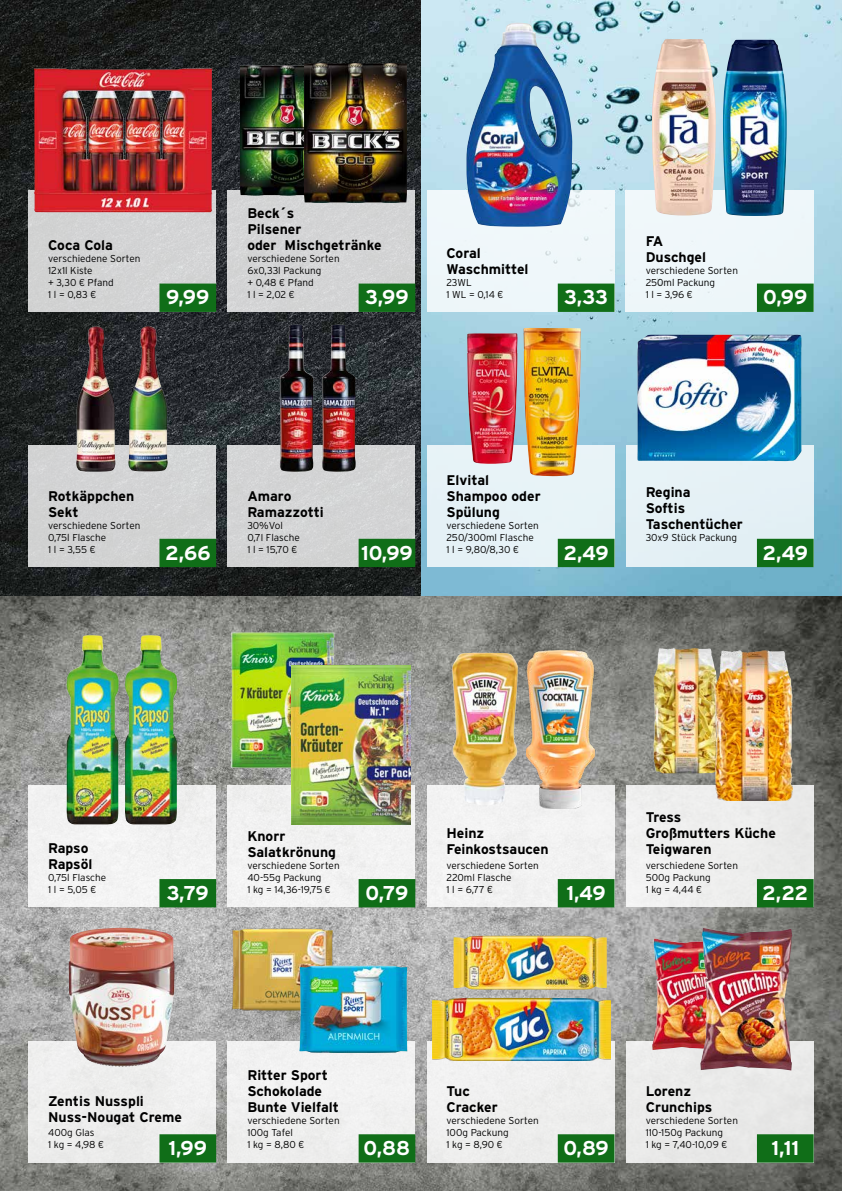
<style>
.page{position:relative;width:842px;height:1191px;background:#fff}
.page>*{position:absolute;margin:0;border:0;box-sizing:border-box;transform-origin:0 0}
.t1{font:700 20px "Interstate";color:#fff}
.t2{font:700 14px/16px "Interstate";color:#000}
.t3{font:300 10px/12px "Interstate";color:#000}
</style>
<div class="page">
<img style="left:0;top:0;width:842px;height:1191px">
<div style="left:427px;top:785px;width:187px;height:122px;background:#f2f2f2"></div>
<div style="left:626px;top:785px;width:188px;height:122px;background:#eeeeed"></div>
<div style="left:227px;top:785px;width:188px;height:122px;background:#f2f2f2"></div>
<div style="left:28px;top:785px;width:188px;height:122px;background:#f2f2f2"></div>
<div style="left:427px;top:190px;width:187px;height:122px;background:#eff7fa"></div>
<div style="left:427px;top:445px;width:187px;height:122px;background:#e7f2f7"></div>
<div style="left:626px;top:445px;width:188px;height:122px;background:#e5f1f5"></div>
<div style="left:625px;top:190px;width:189px;height:122px;background:#eef7fa"></div>
<div style="left:28px;top:1040px;width:188px;height:122px;background:#eeeeed"></div>
<svg style="left:227px;top:1040px;width:188px;height:122px"></svg>
<div style="left:427px;top:1040px;width:187px;height:122px;background:#efefee"></div>
<div style="left:626px;top:1040px;width:188px;height:122px;background:#eaeae9"></div>
<div style="left:28px;top:190px;width:188px;height:122px;background:#d2d3d4"></div>
<div style="left:227px;top:190px;width:188px;height:122px;background:#d3d4d5"></div>
<div style="left:159px;top:283px;width:57px;height:29px;background:#106e18"></div>
<div style="left:359px;top:283px;width:56px;height:29px;background:#106e18"></div>
<img style="left:34px;top:69px;width:179px;height:143px">
<img style="left:240px;top:65px;width:64px;height:131px">
<img style="left:304px;top:63px;width:103px;height:140px">
<div style="left:28px;top:445px;width:188px;height:122px;background:#d2d3d4"></div>
<div style="left:227px;top:445px;width:188px;height:122px;background:#d3d4d4"></div>
<div style="left:159px;top:539px;width:57px;height:28px;background:#106e18"></div>
<div style="left:359px;top:539px;width:56px;height:28px;background:#106e18"></div>
<img style="left:128px;top:326px;width:40px;height:145px">
<img style="left:76px;top:326px;width:39px;height:146px">
<img style="left:280px;top:325px;width:33px;height:147px">
<img style="left:322px;top:325px;width:34px;height:147px">
<div style="left:558px;top:283px;width:56px;height:29px;background:#106e18"></div>
<div style="left:757px;top:283px;width:57px;height:29px;background:#106e18"></div>
<img style="left:466px;top:23px;width:106px;height:204px">
<img style="left:723px;top:40px;width:64px;height:176px">
<img style="left:652px;top:39px;width:64px;height:176px">
<div style="left:558px;top:539px;width:56px;height:28px;background:#106e18"></div>
<div style="left:757px;top:539px;width:57px;height:28px;background:#106e18"></div>
<img style="left:524px;top:328px;width:57px;height:148px">
<img style="left:467px;top:333px;width:50px;height:131px">
<img style="left:637px;top:334px;width:165px;height:127px">
<div style="left:159px;top:879px;width:57px;height:28px;background:#106e18"></div>
<div style="left:359px;top:879px;width:56px;height:28px;background:#106e18"></div>
<img style="left:231px;top:632px;width:104px;height:136px">
<img style="left:291px;top:665px;width:119px;height:159px">
<img style="left:125px;top:635px;width:52px;height:189px">
<img style="left:66px;top:635px;width:53px;height:189px">
<div style="left:558px;top:879px;width:56px;height:28px;background:#106e18"></div>
<div style="left:757px;top:879px;width:57px;height:28px;background:#106e18"></div>
<img style="left:654px;top:648px;width:40px;height:31px">
<img style="left:452px;top:652px;width:66px;height:153px">
<img style="left:526px;top:650px;width:68px;height:158px">
<img style="left:716px;top:651px;width:77px;height:149px">
<div style="left:159px;top:1134px;width:57px;height:28px;background:#106e18"></div>
<img style="left:69px;top:927px;width:105px;height:139px">
<div style="left:359px;top:1134px;width:56px;height:28px;background:#106e18"></div>
<div style="left:558px;top:1134px;width:56px;height:28px;background:#106e18"></div>
<div style="left:757px;top:1134px;width:57px;height:28px;background:#106e18"></div>
<img style="left:454px;top:935px;width:153px;height:54px">
<img style="left:433px;top:998px;width:177px;height:62px">
<img style="left:652px;top:938px;width:48px;height:112px">
<img style="left:230px;top:927px;width:104px;height:84px">
<img style="left:700px;top:927px;width:92px;height:143px">
<img style="left:299px;top:965px;width:57px;height:20px">
<h2 class="t2" style="left:48px;top:237px;width:66px">Coca Cola</h2>
<p class="t3" style="left:48px;top:252px;width:94px">verschiedene Sorten<br>12x1l Kiste<br>+ 3,30 € Pfand<br>1 l = 0,83 €</p>
<h1 class="t1" style="left:166px;top:285px;width:45px">9,99</h1>
<h2 class="t2" style="left:247px;top:205px;width:136px">Beck´s<br>Pilsener<br>oder Mischgetränke</h2>
<p class="t3" style="left:247px;top:252px;width:94px">verschiedene Sorten<br>6x0,33l Packung<br>+ 0,48 € Pfand<br>1 l = 2,02 €</p>
<h1 class="t1" style="left:365px;top:285px;width:45px">3,99</h1>
<h2 class="t2" style="left:446px;top:245px;width:84px">Coral<br>Waschmittel</h2>
<p class="t3" style="left:446px;top:276px;width:58px">23WL<br>1 WL = 0,14 €</p>
<h1 class="t1" style="left:564px;top:285px;width:45px">3,33</h1>
<h2 class="t2" style="left:646px;top:233px;width:62px">FA<br>Duschgel</h2>
<p class="t3" style="left:646px;top:264px;width:94px">verschiedene Sorten<br>250ml Packung<br>1 l = 3,96 €</p>
<h1 class="t1" style="left:763px;top:285px;width:46px">0,99</h1>
<h2 class="t2" style="left:48px;top:488px;width:88px">Rotkäppchen<br>Sekt</h2>
<p class="t3" style="left:48px;top:519px;width:94px">verschiedene Sorten<br>0,75l Flasche<br>1 l = 3,55 €</p>
<h1 class="t1" style="left:165px;top:540px;width:47px">2,66</h1>
<h2 class="t2" style="left:247px;top:488px;width:78px">Amaro<br>Ramazzotti</h2>
<p class="t3" style="left:247px;top:519px;width:54px">30%Vol<br>0,7l Flasche<br>1 l = 15,70 €</p>
<h1 class="t1" style="left:361px;top:540px;width:53px">10,99</h1>
<h2 class="t2" style="left:446px;top:472px;width:96px">Elvital<br>Shampoo oder<br>Spülung</h2>
<p class="t3" style="left:446px;top:519px;width:94px">verschiedene Sorten<br>250/300ml Flasche<br>1 l = 9,80/8,30 €</p>
<h1 class="t1" style="left:563px;top:540px;width:47px">2,49</h1>
<h2 class="t2" style="left:646px;top:484px;width:99px">Regina<br>Softis<br>Taschentücher</h2>
<p class="t3" style="left:646px;top:531px;width:93px">30x9 Stück Packung</p>
<h1 class="t1" style="left:762px;top:540px;width:47px">2,49</h1>
<h2 class="t2" style="left:48px;top:840px;width:46px">Rapso<br>Rapsöl</h2>
<p class="t3" style="left:48px;top:871px;width:60px">0,75l Flasche<br>1 l = 5,05 €</p>
<h1 class="t1" style="left:167px;top:880px;width:44px">3,79</h1>
<h2 class="t2" style="left:247px;top:828px;width:90px">Knorr<br>Salatkrönung</h2>
<p class="t3" style="left:247px;top:859px;width:94px">verschiedene Sorten<br>40-55g Packung<br>1 kg = 14,36-19,75 €</p>
<h1 class="t1" style="left:366px;top:880px;width:44px">0,79</h1>
<h2 class="t2" style="left:446px;top:825px;width:104px">Heinz<br>Feinkostsaucen</h2>
<p class="t3" style="left:446px;top:859px;width:94px">verschiedene Sorten<br>220ml Flasche<br>1 l = 6,77 €</p>
<h1 class="t1" style="left:566px;top:880px;width:41px">1,49</h1>
<h2 class="t2" style="left:646px;top:809px;width:132px">Tress<br>Großmutters Küche<br>Teigwaren</h2>
<p class="t3" style="left:646px;top:859px;width:94px">verschiedene Sorten<br>500g Packung<br>1 kg = 4,44 €</p>
<h1 class="t1" style="left:762px;top:880px;width:48px">2,22</h1>
<h2 class="t2" style="left:48px;top:1092px;width:135px">Zentis Nusspli<br>Nuss-Nougat Creme</h2>
<p class="t3" style="left:48px;top:1126px;width:57px">400g Glas<br>1 kg = 4,98 €</p>
<h1 class="t1" style="left:168px;top:1135px;width:40px">1,99</h1>
<h2 class="t2" style="left:247px;top:1067px;width:93px">Ritter Sport<br>Schokolade<br>Bunte Vielfalt</h2>
<p class="t3" style="left:247px;top:1114px;width:94px">verschiedene Sorten<br>100g Tafel<br>1 kg = 8,80 €</p>
<h1 class="t1" style="left:364px;top:1135px;width:48px">0,88</h1>
<h2 class="t2" style="left:446px;top:1083px;width:53px">Tuc<br>Cracker</h2>
<p class="t3" style="left:446px;top:1114px;width:94px">verschiedene Sorten<br>100g Packung<br>1 kg = 8,90 €</p>
<h1 class="t1" style="left:563px;top:1135px;width:47px">0,89</h1>
<h2 class="t2" style="left:646px;top:1083px;width:68px">Lorenz<br>Crunchips</h2>
<p class="t3" style="left:646px;top:1114px;width:94px">verschiedene Sorten<br>110-150g Packung<br>1 kg = 7,40-10,09 €</p>
<h1 class="t1" style="left:771px;top:1135px;width:29px">1,11</h1>
</div>
